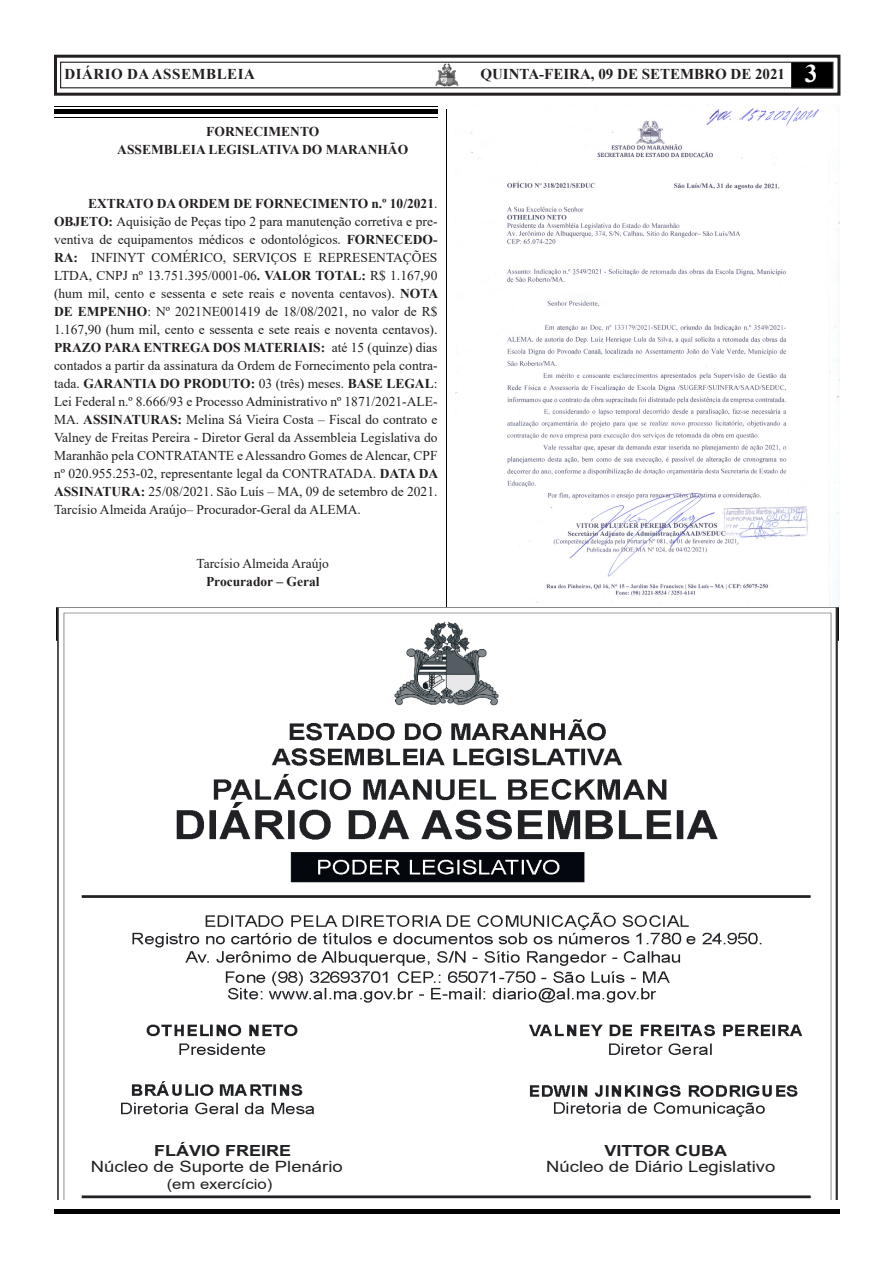
<style>
.page{position:relative;width:893px;height:1263px;background:#fff}
.page>*{position:absolute;margin:0;border:0;box-sizing:border-box;transform-origin:0 0}
.t1{font:15.6px "Arial";color:#1f2124;scale:1.19 1}
.t2{font:700 15.3px "Arial";color:#1f2124;scale:1.18 1}
.t3{font:700 15px "Times New Roman";color:#231f20}
.t4{font:700 15px "Times New Roman";letter-spacing:.035em;color:#231f20}
.t5{font:13.95px "Arial";color:#1f2124;scale:1.19 1}
.t6{font:13.5px/18px "Times New Roman";color:#231f20;text-align:justify}
.t7{font:700 13.5px "Times New Roman";color:#231f20}
.s1{font-size:25.5px;color:#fff}
.s2{font-weight:700}
</style>
<div class="page">
<div style="left:54px;top:55px;width:786px;height:41px;border:3px solid #231f20"></div>
<div style="left:791px;top:62px;width:42px;height:26px;background:#000;border:2px solid #000"></div>
<div style="left:60px;top:62px;width:773px;height:26px;border:1px solid #231f20"></div>
<hr style="left:446px;top:109px;width:1px;height:1090px;background:#000">
<div style="left:54px;top:1209px;width:785px;height:5px;background:#000"></div>
<img style="left:427px;top:56px;width:40px;height:40px">
<img style="left:455px;top:107px;width:384px;height:500px">
<img style="left:56px;top:607px;width:783px;height:592px">
<div style="left:471px;top:1133px;width:352px;height:56px;background:#fff"></div>
<div style="left:70px;top:1131px;width:353px;height:57px;background:#fff"></div>
<div style="left:54px;top:109px;width:383px;height:5px;background:#000"></div>
<hr style="left:54px;top:106px;width:383px;height:1px;background:#000">
<hr style="left:54px;top:117px;width:383px;height:1px;background:#000">
<p class="t4" style="left:64px;top:64px;width:192px">DIÁRIO DA ASSEMBLEIA</p>
<p class="t3" style="left:480px;top:64px;width:339px">QUINTA-FEIRA, 09 DE SETEMBRO DE 2021 <span class="s1">3</span></p>
<p class="t7" style="left:206px;top:122px;width:115px">FORNECIMENTO</p>
<p class="t7" style="left:117px;top:140px;width:292px">ASSEMBLEIA LEGISLATIVA DO MARANHÃO</p>
<p class="t6" style="left:54px;top:194px;width:386px;text-indent:34px"><span class="s2">EXTRATO DA ORDEM DE FORNECIMENTO n.º 10/2021</span>.<br><span class="s2">OBJETO:</span> Aquisição de Peças tipo 2 para manutenção corretiva e pre&shy;ventiva de equipamentos médicos e odontológicos. <span class="s2">FORNECEDO-RA:</span> INFINYT COMÉRICO, SERVIÇOS E REPRESENTAÇÕES LTDA, CNPJ nº 13.751.395/0001-06<span class="s2">. VALOR TOTAL:</span> R$ 1.167,90 (hum mil, cento e sessenta e sete reais e noventa centavos). <span class="s2">NOTA DE EMPENHO</span>: Nº 2021NE001419 de 18/08/2021, no valor de R$ 1.167,90 (hum mil, cento e sessenta e sete reais e noventa centavos).<br><span class="s2">PRAZO PARA ENTREGA DOS MATERIAIS:</span> até 15 (quinze) dias contados a partir da assinatura da Ordem de Fornecimento pela contra&shy;tada. <span class="s2">GARANTIA DO PRODUTO:</span> 03 (três) meses. <span class="s2">BASE LEGAL</span>:<br>Lei Federal n.º 8.666/93 e Processo Administrativo nº 1871/2021-ALE-MA. <span class="s2">ASSINATURAS:</span> Melina Sá Vieira Costa – Fiscal do contrato e Valney de Freitas Pereira - Diretor Geral da Assembleia Legislativa do Maranhão pela CONTRATANTE e Alessandro Gomes de Alencar, CPF nº 020.955.253-02, representante legal da CONTRATADA. <span class="s2">DATA DA ASSINATURA:</span> 25/08/2021. São Luís – MA, 09 de setembro de 2021.<br>Tarcísio Almeida Araújo– Procurador-Geral da ALEMA.</p>
<p class="t6" style="left:196px;top:554px;width:134px">Tarcísio Almeida Araújo</p>
<p class="t7" style="left:206px;top:572px;width:115px">Procurador – Geral</p>
<p class="t2" style="left:154px;top:1139px;width:117px">FLÁVIO FREIRE</p>
<p class="t1" style="left:91px;top:1155px;width:213px">Núcleo de Suporte de Plenário</p>
<p class="t5" style="left:167px;top:1174px;width:90px">(em exercício)</p>
<p class="t2" style="left:605px;top:1139px;width:105px">VITTOR CUBA</p>
<p class="t1" style="left:546px;top:1155px;width:194px">Núcleo de Diário Legislativo</p>
</div>
